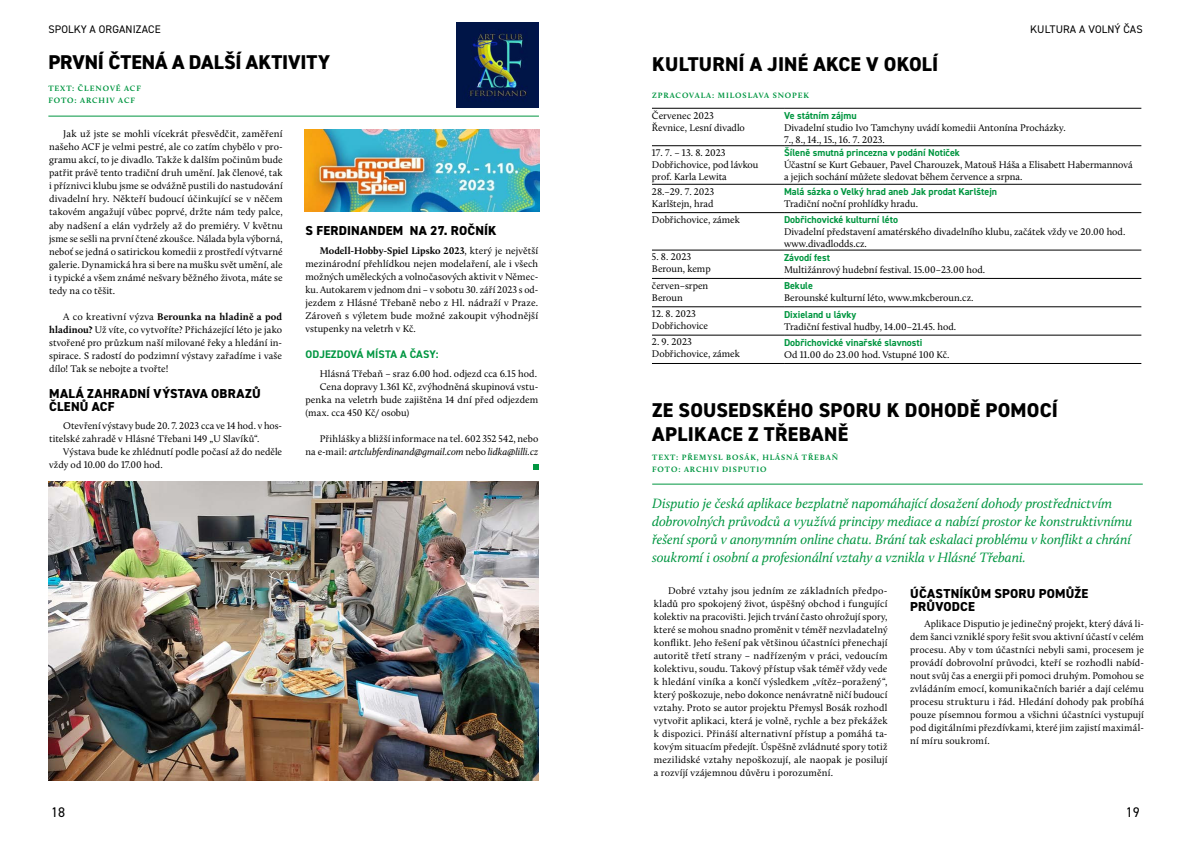
<style>
.page{position:relative;width:1191px;height:842px;background:#fff}
.page>*{position:absolute;margin:0;border:0;box-sizing:border-box;transform-origin:0 0}
.t1{font:800 20px/24px "DIN2014";letter-spacing:.01em;color:#000}
.Perex{font:italic 14px/18px "Calluna";letter-spacing:-.01em;color:#009641}
.t2{font:14px "DIN2014";color:#000}
.chlebový_text{font:800 13px/13px "DIN2014";letter-spacing:.01em;color:#000}
.Podnadpis{font:11px "DIN2014";letter-spacing:.01em;color:#000}
.Podnadpis-2{font:700 11px "DIN2014";letter-spacing:.01em;color:#009641}
.chlebový_text-2{font:10px/13px "Calluna";letter-spacing:.01em;color:#000;text-align:justify}
.text_kulturní_akce{font:10px/12px "Calluna";color:#000}
.Název_akce{font:700 10px "DIN2014";color:#009640}
.Autor{font:700 8px "Calluna";letter-spacing:.115em;color:#009641}
.s1{font-weight:700}
.s2{font-style:italic}
</style>
<div class="page">
<hr style="left:48px;top:116px;width:491px;height:1px;background:#009641">
<img style="left:456px;top:23px;width:83px;height:85px">
<img style="left:48px;top:481px;width:491px;height:300px">
<img style="left:305px;top:130px;width:234px;height:82px">
<hr style="left:652px;top:108px;width:132px;height:1px;background:#000">
<hr style="left:784px;top:108px;width:357px;height:1px;background:#000">
<hr style="left:652px;top:145px;width:132px;height:1px;background:#000">
<hr style="left:784px;top:145px;width:357px;height:1px;background:#000">
<hr style="left:652px;top:184px;width:132px;height:1px;background:#000">
<hr style="left:784px;top:184px;width:357px;height:1px;background:#000">
<hr style="left:652px;top:212px;width:132px;height:1px;background:#000">
<hr style="left:784px;top:212px;width:357px;height:1px;background:#000">
<hr style="left:652px;top:250px;width:132px;height:1px;background:#000">
<hr style="left:784px;top:250px;width:357px;height:1px;background:#000">
<hr style="left:652px;top:278px;width:132px;height:1px;background:#000">
<hr style="left:784px;top:278px;width:357px;height:1px;background:#000">
<hr style="left:652px;top:307px;width:132px;height:1px;background:#000">
<hr style="left:784px;top:307px;width:357px;height:1px;background:#000">
<hr style="left:652px;top:335px;width:132px;height:1px;background:#000">
<hr style="left:784px;top:335px;width:357px;height:1px;background:#000">
<hr style="left:652px;top:363px;width:132px;height:1px;background:#000">
<hr style="left:784px;top:363px;width:357px;height:1px;background:#000">
<svg style="left:533px;top:464px;width:6px;height:6px"></svg>
<hr style="left:652px;top:484px;width:490px;height:1px;background:#009641">
<p class="Podnadpis" style="left:48px;top:23px;width:114px">SPOLKY A ORGANIZACE</p>
<h3 class="t1" style="left:48px;top:50px;width:283px">PRVNÍ ČTENÁ A DALŠÍ AKTIVITY</h3>
<p class="Autor" style="left:48px;top:83px;width:94px">TEXT: ČLENOVÉ ACF</p>
<p class="Autor" style="left:48px;top:95px;width:88px">FOTO: ARCHIV ACF</p>
<p class="chlebový_text-2" style="left:49px;top:128px;width:235px;text-indent:14px">Jak už jste se mohli vícekrát přesvědčit, zaměření našeho ACF je velmi pestré, ale co zatím chybělo v pro&shy;gramu akcí, to je divadlo. Takže k dalším počinům bude patřit právě tento tradiční druh umění. Jak členové, tak i příznivci klubu jsme se odvážně pustili do nastudování divadelní hry. Někteří budoucí účinkující se v něčem takovém angažují vůbec poprvé, držte nám tedy palce, aby nadšení a elán vydržely až do premiéry. V květnu jsme se sešli na první čtené zkoušce. Nálada byla výborná, neboť se jedná o satirickou komedii z prostředí výtvarné galerie. Dynamická hra si bere na mušku svět umění, ale i typické a všem známé nešvary běžného života, máte se tedy na co těšit.</p>
<p class="chlebový_text-2" style="left:49px;top:310px;width:235px;text-indent:14px">A co kreativní výzva <span class="s1">Berounka na hladině a pod hladinou?</span> Už víte, co vytvoříte? Přicházející léto je jako stvořené pro průzkum naší milované řeky a hledání in&shy;spirace. S radostí do podzimní výstavy zařadíme i vaše dílo! Tak se nebojte a tvořte!</p>
<p class="chlebový_text" style="left:49px;top:387px;width:213px">MALÁ ZAHRADNÍ VÝSTAVA OBRAZŮ<br>ČLENŮ ACF</p>
<p class="chlebový_text-2" style="left:49px;top:419px;width:235px;text-indent:14px">Otevření výstavy bude 20. 7. 2023 cca ve 14 hod. v hos&shy;titelské zahradě v Hlásné Třebani 149 „U Slavíků“.</p>
<p class="chlebový_text-2" style="left:49px;top:445px;width:234px;text-indent:14px">Výstava bude ke zhlédnutí podle počasí až do neděle vždy od 10.00 do 17.00 hod.</p>
<p class="chlebový_text" style="left:305px;top:224px;width:192px">S FERDINANDEM NA 27. ROČNÍK</p>
<p class="chlebový_text-2" style="left:305px;top:244px;width:234px;text-indent:14px"><span class="s1">Modell-Hobby-Spiel Lipsko 2023</span>, který je největší mezinárodní přehlídkou nejen modelaření, ale i všech možných uměleckých a volnočasových aktivit v Němec&shy;ku. Autokarem v jednom dni – v sobotu 30. září 2023 s od&shy;jezdem z Hlásné Třebaně nebo z Hl. nádraží v Praze.<br>Zároveň s výletem bude možné zakoupit výhodnější vstupenky na veletrh v Kč.</p>
<p class="Podnadpis-2" style="left:305px;top:347px;width:134px">ODJEZDOVÁ MÍSTA A ČASY:</p>
<p class="chlebový_text-2" style="left:320px;top:367px;width:219px">Hlásná Třebaň – sraz 6.00 hod. odjezd cca 6.15 hod.</p>
<p class="chlebový_text-2" style="left:305px;top:380px;width:234px;text-indent:14px">Cena dopravy 1.361 Kč, zvýhodněná skupinová vstu&shy;penka na veletrh bude zajištěna 14 dní před odjezdem (max. cca 450 Kč/ osobu)</p>
<p class="chlebový_text-2" style="left:305px;top:432px;width:234px;text-align:right">Přihlášky a bližší informace na tel. 602 352 542, nebo<br>na e-mail: <span class="s2">artclubferdinand@gmail.com</span> nebo <span class="s2">lidka@lilli.cz</span></p>
<p class="Podnadpis" style="left:1030px;top:23px;width:114px">KULTURA A VOLNÝ ČAS</p>
<h1 class="t1" style="left:652px;top:52px;width:287px">KULTURNÍ A JINÉ AKCE V OKOLÍ</h1>
<p class="text_kulturní_akce" style="left:652px;top:109px;width:63px">Červenec 2023</p>
<p class="text_kulturní_akce" style="left:652px;top:121px;width:94px">Řevnice, Lesní divadlo</p>
<p class="Autor" style="left:652px;top:90px;width:158px">ZPRACOVALA: MILOSLAVA SNOPEK</p>
<p class="Název_akce" style="left:784px;top:109px;width:74px">Ve státním zájmu</p>
<p class="text_kulturní_akce" style="left:784px;top:121px;width:283px">Divadelní studio Ivo Tamchyny uvádí komedii Antonína Procházky.</p>
<p class="text_kulturní_akce" style="left:784px;top:133px;width:102px">7., 8., 14., 15., 16. 7. 2023.</p>
<p class="text_kulturní_akce" style="left:652px;top:147px;width:75px">17. 7. – 13. 8. 2023</p>
<p class="text_kulturní_akce" style="left:652px;top:159px;width:108px">Dobřichovice, pod lávkou prof. Karla Lewita</p>
<p class="text_kulturní_akce" style="left:652px;top:185px;width:64px">28.–29. 7. 2023</p>
<p class="text_kulturní_akce" style="left:652px;top:197px;width:63px">Karlštejn, hrad</p>
<p class="Název_akce" style="left:784px;top:146px;width:177px">Šíleně smutná princezna v podání Notiček</p>
<p class="text_kulturní_akce" style="left:784px;top:159px;width:350px">Účastní se Kurt Gebauer, Pavel Charouzek, Matouš Háša a Elisabett Habermannová a jejich sochání můžete sledovat během července a srpna.</p>
<p class="Název_akce" style="left:784px;top:185px;width:215px">Malá sázka o Velký hrad aneb Jak prodat Karlštejn</p>
<p class="text_kulturní_akce" style="left:784px;top:197px;width:136px">Tradiční noční prohlídky hradu.</p>
<p class="text_kulturní_akce" style="left:652px;top:213px;width:89px">Dobřichovice, zámek</p>
<p class="Název_akce" style="left:784px;top:213px;width:115px">Dobřichovické kulturní léto</p>
<p class="text_kulturní_akce" style="left:784px;top:226px;width:343px">Divadelní představení amatérského divadelního klubu, začátek vždy ve 20.00 hod. www.divadlodds.cz.</p>
<p class="text_kulturní_akce" style="left:652px;top:251px;width:41px">5. 8. 2023</p>
<p class="text_kulturní_akce" style="left:652px;top:263px;width:60px">Beroun, kemp</p>
<p class="Název_akce" style="left:784px;top:251px;width:48px">Závodí fest</p>
<p class="text_kulturní_akce" style="left:784px;top:263px;width:203px">Multižánrový hudební festival. 15.00–23.00 hod.</p>
<p class="text_kulturní_akce" style="left:652px;top:279px;width:58px">červen–srpen</p>
<p class="text_kulturní_akce" style="left:652px;top:291px;width:32px">Beroun</p>
<p class="Název_akce" style="left:784px;top:279px;width:30px">Bekule</p>
<p class="text_kulturní_akce" style="left:784px;top:292px;width:191px">Berounské kulturní léto, www.mkcberoun.cz.</p>
<p class="text_kulturní_akce" style="left:652px;top:308px;width:45px">12. 8. 2023</p>
<p class="text_kulturní_akce" style="left:652px;top:320px;width:58px">Dobřichovice</p>
<p class="Název_akce" style="left:784px;top:308px;width:74px">Dixieland u lávky</p>
<p class="text_kulturní_akce" style="left:784px;top:320px;width:174px">Tradiční festival hudby, 14.00–21.45. hod.</p>
<p class="text_kulturní_akce" style="left:652px;top:336px;width:41px">2. 9. 2023</p>
<p class="text_kulturní_akce" style="left:652px;top:348px;width:89px">Dobřichovice, zámek</p>
<p class="Název_akce" style="left:784px;top:336px;width:140px">Dobřichovické vinařské slavnosti</p>
<p class="text_kulturní_akce" style="left:784px;top:349px;width:167px">Od 11.00 do 23.00 hod. Vstupné 100 Kč.</p>
<h3 class="t1" style="left:652px;top:398px;width:407px">ZE SOUSEDSKÉHO SPORU K DOHODĚ POMOCÍ<br>APLIKACE Z TŘEBANĚ</h3>
<p class="Autor" style="left:652px;top:452px;width:187px">TEXT: PŘEMYSL BOSÁK, HLÁSNÁ TŘEBAŇ</p>
<p class="Autor" style="left:652px;top:464px;width:116px">FOTO: ARCHIV DISPUTIO</p>
<p class="Perex" style="left:652px;top:494px;width:482px">Disputio je česká aplikace bezplatně napomáhající dosažení dohody prostřednictvím dobrovolných průvodců a využívá principy mediace a nabízí prostor ke konstruktivnímu řešení sporů v anonymním online chatu. Brání tak eskalaci problému v konflikt a chrání soukromí i osobní a profesionální vztahy a vznikla v Hlásné Třebani.</p>
<p class="chlebový_text-2" style="left:654px;top:584px;width:235px;text-indent:14px">Dobré vztahy jsou jedním ze základních předpo&shy;kladů pro spokojený život, úspěšný obchod i fungující kolektiv na pracovišti. Jejich trvání často ohrožují spory, které se mohou snadno proměnit v téměř nezvladatelný konflikt. Jeho řešení pak většinou účastníci přenechají autoritě třetí strany – nadřízeným v práci, vedoucím kolektivu, soudu. Takový přístup však téměř vždy vede k hledání viníka a končí výsledkem „vítěz–poražený“, který poškozuje, nebo dokonce nenávratně ničí budoucí vztahy. Proto se autor projektu Přemysl Bosák rozhodl vytvořit aplikaci, která je volně, rychle a bez překážek k dispozici. Přináší alternativní přístup a pomáhá ta&shy;kovým situacím předejít. Úspěšně zvládnuté spory totiž mezilidské vztahy nepoškozují, ale naopak je posilují a rozvíjí vzájemnou důvěru i porozumění.</p>
<p class="chlebový_text" style="left:910px;top:587px;width:179px">ÚČASTNÍKŮM SPORU POMŮŽE<br>PRŮVODCE</p>
<p class="chlebový_text-2" style="left:910px;top:617px;width:235px;text-indent:14px">Aplikace Disputio je jedinečný projekt, který dává li&shy;dem šanci vzniklé spory řešit svou aktivní účastí v celém procesu. Aby v tom účastníci nebyli sami, procesem je provádí dobrovolní průvodci, kteří se rozhodli nabíd&shy;nout svůj čas a energii při pomoci druhým. Pomohou se zvládáním emocí, komunikačních bariér a dají celému procesu strukturu i řád. Hledání dohody pak probíhá pouze písemnou formou a všichni účastníci vystupují pod digitálními přezdívkami, které jim zajistí maximál&shy;ní míru soukromí.</p>
<h2 class="t2" style="left:51px;top:804px;width:16px">18</h2>
<h2 class="t2" style="left:1126px;top:804px;width:15px">19</h2>
</div>
